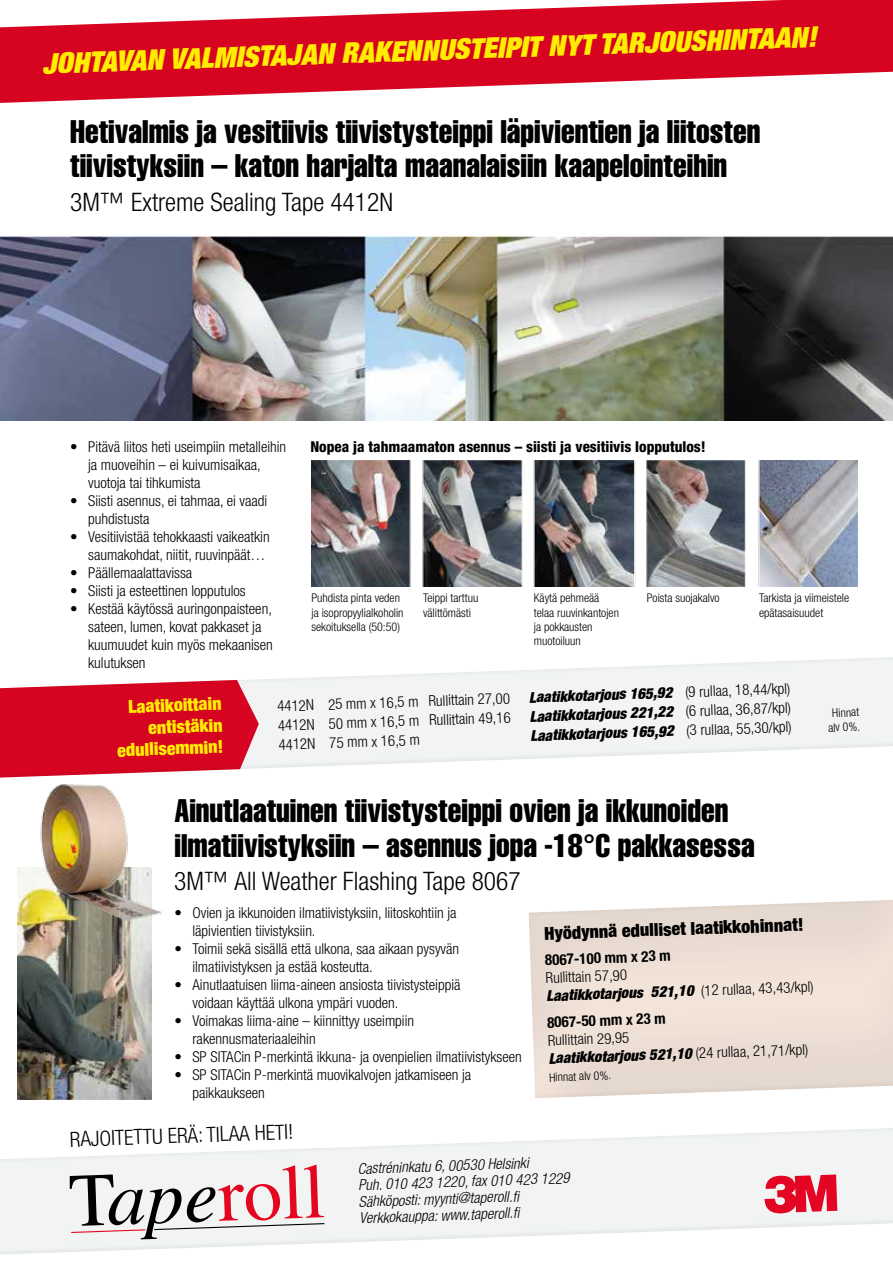
<style>
.page{position:relative;width:893px;height:1263px;background:#fff}
.page>*{position:absolute;margin:0;border:0;box-sizing:border-box;transform-origin:0 0}
.t1{font:32.1px/34.8px "Helvetica LT Std Comp";color:#000}
.t2{font:italic 900 condensed 28.5px "Helvetica Neue LT Std";color:#ffed00}
.t3{font:300 condensed 25.5px "Helvetica Neue LT Std";color:#000}
.t4{font:300 condensed 21px "Helvetica Neue LT Std";color:#000}
.t5{font:900 condensed 18px/21.6px "Helvetica Neue LT Std";color:#ffed00;text-align:right}
.t6{font:900 condensed 18px "Helvetica Neue LT Std";color:#000}
.t7{font:300 condensed 15px/18px "Helvetica Neue LT Std";color:#000}
.t8{font:italic 900 condensed 15px "Helvetica Neue LT Std";color:#000}
.t9{font:italic 300 condensed 15px/16.5px "Helvetica Neue LT Std";color:#000}
.t10{font:800 condensed 15px "Helvetica Neue LT Std";color:#000}
.t11{font:700 condensed 15px "Helvetica Neue LT Std";color:#000}
.t12{font:300 condensed 12px/14.4px "Helvetica Neue LT Std";color:#000}
.s1{font-weight:300;font-style:normal}
.s2{font-weight:900;font-style:italic}
</style>
<div class="page">
<svg style="left:0;top:0;width:893px;height:103px;fill:#d70421"></svg>
<svg style="left:528px;top:900px;width:365px;height:198px;background:#ecdfd6"></svg>
<img style="left:18px;top:868px;width:134px;height:231px">
<svg style="left:253px;top:657px;width:640px;height:111px;fill:#f1f4f3"></svg>
<svg style="left:0;top:1128px;width:893px;height:127px;fill:#f1f4f3"></svg>
<svg style="left:70px;top:1165px;width:254px;height:74px"></svg>
<svg style="left:764px;top:1174px;width:73px;height:40px"></svg>
<img style="left:311px;top:460px;width:546px;height:127px">
<img style="left:32px;top:784px;width:130px;height:138px">
<svg style="left:0;top:680px;width:259px;height:98px;background:#db223c"></svg>
<img style="left:0;top:236px;width:893px;height:184px">
<h2 class="t2" style="left:42px;top:45px;width:776px;rotate:-2deg">JOHTAVAN VALMISTAJAN RAKENNUSTEIPIT NYT TARJOUSHINTAAN!</h2>
<h1 class="t1" style="left:70px;top:113px;width:692px">Hetivalmis ja vesitiivis tiivistysteippi läpivientien ja liitosten tiivistyksiin – katon harjalta maanalaisiin kaapelointeihin</h1>
<h3 class="t3" style="left:70px;top:188px;width:324px">3M™ Extreme Sealing Tape 4412N</h3>
<p class="t7" style="left:88px;top:437px;width:200px;text-indent:-18px">• Pitävä liitos heti useimpiin metalleihin ja muoveihin – ei kuivumisaikaa, vuotoja tai tihkumista</p>
<p class="t7" style="left:88px;top:491px;width:181px;text-indent:-18px">• Siisti asennus, ei tahmaa, ei vaadi puhdistusta</p>
<p class="t7" style="left:70px;top:527px;width:201px;text-align:right">• Vesitiivistää tehokkaasti vaikeatkin saumakohdat, niitit, ruuvinpäät…</p>
<p class="t7" style="left:70px;top:563px;width:124px">• Päällemaalattavissa</p>
<p class="t7" style="left:70px;top:581px;width:177px">• Siisti ja esteettinen lopputulos</p>
<p class="t7" style="left:88px;top:599px;width:186px;text-indent:-18px">• Kestää käytössä auringonpaisteen, sateen, lumen, kovat pakkaset ja kuumuudet kuin myös mekaanisen kulutuksen</p>
<p class="t10" style="left:310px;top:437px;width:397px">Nopea ja tahmaamaton asennus – siisti ja vesitiivis lopputulos!</p>
<p class="t12" style="left:311px;top:591px;width:94px">Puhdista pinta veden ja isopropyylialkoholin sekoituksella (50:50)</p>
<p class="t12" style="left:423px;top:591px;width:57px">Teippi tarttuu välittömästi</p>
<p class="t12" style="left:534px;top:591px;width:87px">Käytä pehmeää telaa ruuvinkantojen ja pokkausten muotoiluun</p>
<p class="t12" style="left:647px;top:591px;width:74px">Poista suojakalvo</p>
<p class="t12" style="left:759px;top:591px;width:92px">Tarkista ja viimeistele epätasaisuudet</p>
<p class="t5" style="left:115px;top:696px;width:107px;rotate:-2deg">Laatikoittain entistäkin edullisemmin!</p>
<p class="t7" style="left:277px;top:697px;width:234px;rotate:-2deg">4412N 25 mm x 16,5 m Rullittain 27,00</p>
<p class="t8" style="left:529px;top:688px;width:263px;rotate:-2deg">Laatikkotarjous 165,92 <span class="s1">(9 rullaa, 18,44/kpl)</span></p>
<p class="t7" style="left:277px;top:716px;width:234px;rotate:-2deg">4412N 50 mm x 16,5 m Rullittain 49,16</p>
<p class="t8" style="left:529px;top:707px;width:263px;rotate:-2deg">Laatikkotarjous 221,22 <span class="s1">(6 rullaa, 36,87/kpl)</span></p>
<p class="t7" style="left:278px;top:735px;width:143px;rotate:-2deg">4412N 75 mm x 16,5 m</p>
<p class="t8" style="left:530px;top:726px;width:263px;rotate:-2deg">Laatikkotarjous 165,92 <span class="s1">(3 rullaa, 55,30/kpl)</span></p>
<p class="t12" style="left:827px;top:706px;width:33px;text-align:center;rotate:-2deg">Hinnat alv 0%.</p>
<h1 class="t1" style="left:174px;top:793px;width:582px">Ainutlaatuinen tiivistysteippi ovien ja ikkunoiden ilmatiivistyksiin – asennus jopa -18°C pakkasessa</h1>
<h3 class="t3" style="left:174px;top:866px;width:348px">3M™ All Weather Flashing Tape 8067</h3>
<p class="t7" style="left:192px;top:904px;width:266px;text-indent:-18px">• Ovien ja ikkunoiden ilmatiivistyksiin, liitoskohtiin ja läpivientien tiivistyksiin.</p>
<p class="t7" style="left:192px;top:940px;width:268px;text-indent:-18px">• Toimii sekä sisällä että ulkona, saa aikaan pysyvän ilmatiivistyksen ja estää kosteutta.</p>
<p class="t7" style="left:192px;top:976px;width:270px;text-indent:-18px">• Ainutlaatuisen liima-aineen ansiosta tiivistysteippiä voidaan käyttää ulkona ympäri vuoden.</p>
<p class="t7" style="left:192px;top:1012px;width:223px;text-indent:-18px">• Voimakas liima-aine – kiinnittyy useimpiin rakennusmateriaaleihin</p>
<p class="t7" style="left:174px;top:1048px;width:349px">• SP SITACin P-merkintä ikkuna- ja ovenpielien ilmatiivistykseen</p>
<p class="t7" style="left:192px;top:1066px;width:280px;text-indent:-18px">• SP SITACin P-merkintä muovikalvojen jatkamiseen ja paikkaukseen</p>
<h3 class="t4" style="left:70px;top:1127px;width:225px;rotate:-2deg">RAJOITETTU ERÄ: TILAA HETI!</h3>
<p class="t6" style="left:544px;top:922px;width:261px;rotate:-2deg">Hyödynnä edulliset laatikkohinnat!</p>
<p class="t11" style="left:545px;top:951px;width:127px;rotate:-2deg">8067-100 mm x 23 m</p>
<p class="t7" style="left:545px;top:969px;width:269px;rotate:-2deg">Rullittain 57,90<br><span class="s2">Laatikkotarjous 521,10</span> (12 rullaa, 43,43/kpl)</p>
<p class="t11" style="left:547px;top:1013px;width:120px;rotate:-2deg">8067-50 mm x 23 m</p>
<p class="t7" style="left:548px;top:1031px;width:261px;rotate:-2deg">Rullittain 29,95<br><span class="s2">Laatikkotarjous 521,10</span> (24 rullaa, 21,71/kpl)</p>
<p class="t12" style="left:549px;top:1070px;width:63px;rotate:-2deg">Hinnat alv 0%.</p>
<p class="t9" style="left:357px;top:1161px;width:213px;rotate:-2deg">Castréninkatu 6, 00530 Helsinki<br>Puh. 010 423 1220, fax 010 423 1229<br>Sähköposti: myynti@taperoll.fi Verkkokauppa: www.taperoll.fi</p>
</div>
